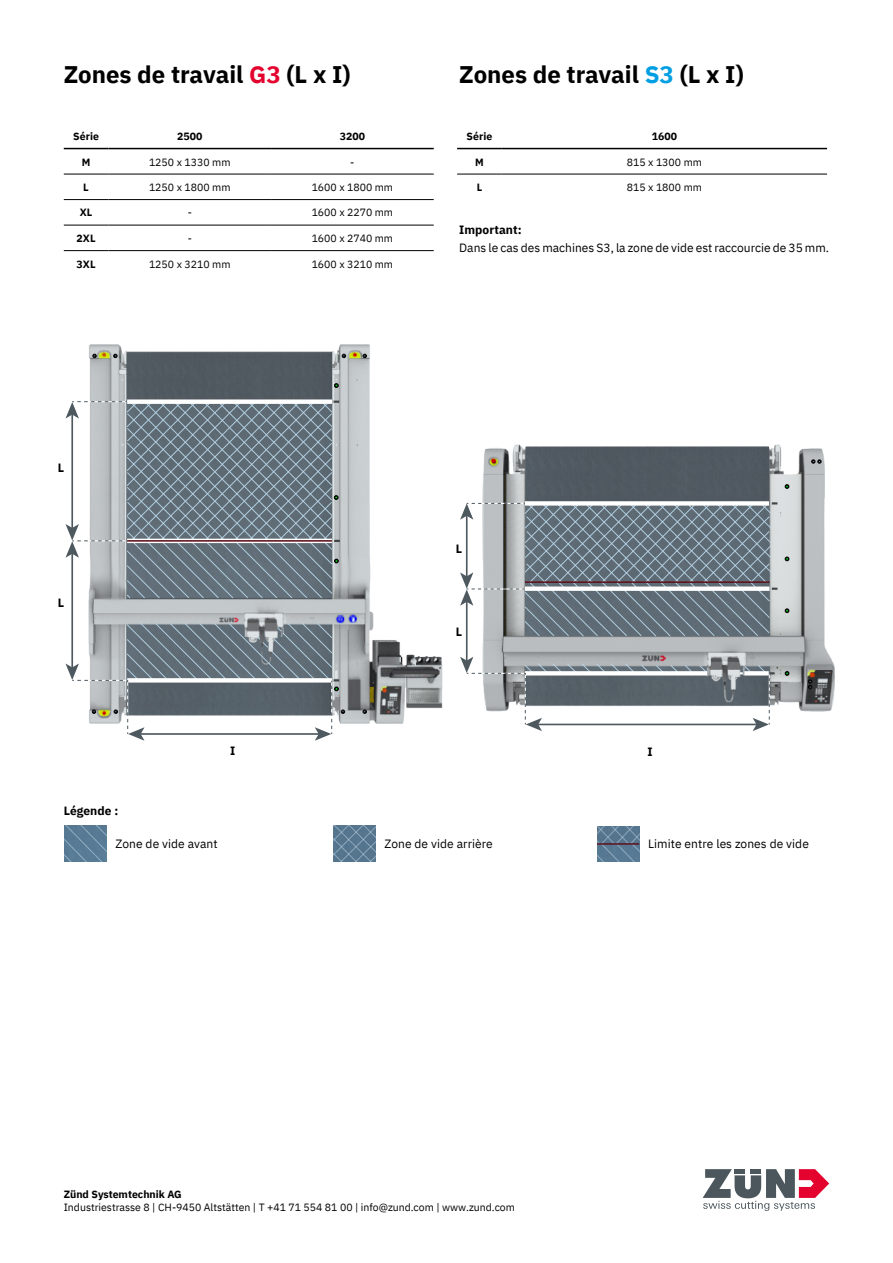
<style>
.page{position:relative;width:893px;height:1263px;background:#fff}
.page>*{position:absolute;margin:0;border:0;box-sizing:border-box;transform-origin:0 0}
.pri_01_headline{font:700 24px "IBM Plex Sans";color:#000}
.pri_03_body_text{font:12px "IBM Plex Sans";color:#000}
.pri_03_body_text-2{font:700 12px "IBM Plex Sans";letter-spacing:.005em;color:#000}
.pri_04_table_text{font:10.5px "IBM Plex Sans";color:#000}
.pri_04_table_text-2{font:700 10.5px "IBM Plex Sans";color:#000}
.s1{color:#e4032e}
.s2{color:#009fe3}
</style>
<div class="page">
<svg style="left:703px;top:1169px;width:126px;height:42px"></svg>
<img style="left:88px;top:345px;width:354px;height:378px">
<svg style="left:372px;top:627px;width:4px;height:4px"></svg>
<svg style="left:363px;top:710px;width:4px;height:3px"></svg>
<svg style="left:363px;top:354px;width:4px;height:4px"></svg>
<svg style="left:342px;top:354px;width:4px;height:4px"></svg>
<svg style="left:334px;top:384px;width:4px;height:3px"></svg>
<hr style="left:71px;top:553px;width:2px;height:115px;background:#4d585f">
<svg style="left:66px;top:401px;width:274px;height:197px;background:#849098"></svg>
<div style="left:127px;top:399px;width:205px;height:5px;background:#fff"></div>
<hr style="left:127px;top:540px;width:205px;height:2px;background:#5e111c">
<svg style="left:114px;top:354px;width:3px;height:4px"></svg>
<svg style="left:93px;top:354px;width:3px;height:4px"></svg>
<svg style="left:66px;top:623px;width:279px;height:118px"></svg>
<img style="left:482px;top:444px;width:352px;height:267px">
<div style="left:525px;top:666px;width:182px;height:7px;background:#626f78"></div>
<svg style="left:671px;top:665px;width:8px;height:6px"></svg>
<svg style="left:685px;top:665px;width:8px;height:6px"></svg>
<svg style="left:700px;top:665px;width:7px;height:6px"></svg>
<svg style="left:641px;top:665px;width:9px;height:6px"></svg>
<svg style="left:656px;top:665px;width:8px;height:6px"></svg>
<svg style="left:808px;top:680px;width:4px;height:9px"></svg>
<svg style="left:811px;top:460px;width:10px;height:3px"></svg>
<svg style="left:785px;top:485px;width:4px;height:3px"></svg>
<svg style="left:785px;top:557px;width:4px;height:4px"></svg>
<svg style="left:785px;top:609px;width:4px;height:4px"></svg>
<svg style="left:785px;top:671px;width:4px;height:4px"></svg>
<hr style="left:537px;top:724px;width:220px;height:1px;background:#4d585f">
<hr style="left:466px;top:601px;width:2px;height:60px;background:#4d585f">
<svg style="left:460px;top:502px;width:317px;height:134px;background:#838e96"></svg>
<hr style="left:525px;top:581px;width:244px;height:2px;background:#5e111c">
<svg style="left:635px;top:671px;width:72px;height:4px"></svg>
<svg style="left:460px;top:657px;width:175px;height:74px"></svg>
<div style="left:525px;top:501px;width:244px;height:5px;background:#fff"></div>
<svg style="left:740px;top:665px;width:35px;height:66px"></svg>
<svg style="left:744px;top:671px;width:25px;height:4px"></svg>
<img style="left:64px;top:826px;width:42px;height:35px">
<img style="left:333px;top:826px;width:42px;height:35px">
<img style="left:597px;top:826px;width:42px;height:35px">
<hr style="left:597px;top:843px;width:42px;height:2px;background:#5e111c">
<hr style="left:64px;top:148px;width:44px;height:1px;background:#000">
<hr style="left:108px;top:148px;width:163px;height:1px;background:#000">
<hr style="left:271px;top:148px;width:163px;height:1px;background:#000">
<hr style="left:64px;top:174px;width:44px;height:1px;background:#000">
<hr style="left:108px;top:174px;width:163px;height:1px;background:#000">
<hr style="left:271px;top:174px;width:163px;height:1px;background:#000">
<hr style="left:64px;top:199px;width:44px;height:1px;background:#000">
<hr style="left:108px;top:199px;width:163px;height:1px;background:#000">
<hr style="left:271px;top:199px;width:163px;height:1px;background:#000">
<hr style="left:64px;top:225px;width:44px;height:1px;background:#000">
<hr style="left:108px;top:225px;width:163px;height:1px;background:#000">
<hr style="left:271px;top:225px;width:163px;height:1px;background:#000">
<hr style="left:64px;top:250px;width:44px;height:1px;background:#000">
<hr style="left:108px;top:250px;width:163px;height:1px;background:#000">
<hr style="left:271px;top:250px;width:163px;height:1px;background:#000">
<hr style="left:457px;top:148px;width:45px;height:1px;background:#000">
<hr style="left:502px;top:148px;width:325px;height:1px;background:#000">
<hr style="left:457px;top:174px;width:45px;height:1px;background:#000">
<hr style="left:502px;top:174px;width:325px;height:1px;background:#000">
<p class="pri_01_headline" style="left:64px;top:55px;width:288px">Zones de travail <span class="s1">G3</span> (L x I)</p>
<p class="pri_01_headline" style="left:459px;top:55px;width:286px">Zones de travail <span class="s2">S3</span> (L x I)</p>
<p class="pri_04_table_text-2" style="left:73px;top:127px;width:27px">Série</p>
<p class="pri_04_table_text-2" style="left:177px;top:127px;width:27px">2500</p>
<p class="pri_04_table_text-2" style="left:340px;top:127px;width:27px">3200</p>
<p class="pri_04_table_text-2" style="left:82px;top:153px;width:10px">M</p>
<p class="pri_04_table_text" style="left:149px;top:154px;width:83px">1250 x 1330 mm</p>
<p class="pri_04_table_text" style="left:350px;top:154px;width:6px">-</p>
<p class="pri_04_table_text-2" style="left:83px;top:179px;width:7px">L</p>
<p class="pri_04_table_text" style="left:149px;top:179px;width:83px">1250 x 1800 mm</p>
<p class="pri_04_table_text" style="left:312px;top:179px;width:83px">1600 x 1800 mm</p>
<p class="pri_04_table_text-2" style="left:80px;top:204px;width:14px">XL</p>
<p class="pri_04_table_text" style="left:188px;top:205px;width:6px">-</p>
<p class="pri_04_table_text" style="left:312px;top:205px;width:83px">1600 x 2270 mm</p>
<p class="pri_04_table_text-2" style="left:77px;top:230px;width:20px">2XL</p>
<p class="pri_04_table_text" style="left:188px;top:230px;width:6px">-</p>
<p class="pri_04_table_text" style="left:312px;top:230px;width:83px">1600 x 2740 mm</p>
<p class="pri_04_table_text-2" style="left:77px;top:256px;width:20px">3XL</p>
<p class="pri_04_table_text" style="left:149px;top:256px;width:83px">1250 x 3210 mm</p>
<p class="pri_04_table_text" style="left:312px;top:256px;width:83px">1600 x 3210 mm</p>
<p class="pri_04_table_text-2" style="left:467px;top:127px;width:27px">Série</p>
<p class="pri_04_table_text-2" style="left:652px;top:127px;width:27px">1600</p>
<p class="pri_04_table_text-2" style="left:475px;top:153px;width:10px">M</p>
<p class="pri_04_table_text" style="left:627px;top:154px;width:77px">815 x 1300 mm</p>
<p class="pri_04_table_text-2" style="left:477px;top:179px;width:7px">L</p>
<p class="pri_04_table_text" style="left:627px;top:179px;width:77px">815 x 1800 mm</p>
<p class="pri_03_body_text-2" style="left:459px;top:220px;width:64px">Important:</p>
<p class="pri_03_body_text" style="left:459px;top:239px;width:371px">Dans le cas des machines S3, la zone de vide est raccourcie de 35 mm.</p>
<p class="pri_03_body_text-2" style="left:58px;top:458px;width:8px">L</p>
<p class="pri_03_body_text-2" style="left:58px;top:593px;width:8px">L</p>
<p class="pri_03_body_text-2" style="left:456px;top:539px;width:8px">L</p>
<p class="pri_03_body_text-2" style="left:456px;top:623px;width:8px">L</p>
<p class="pri_03_body_text-2" style="left:230px;top:741px;width:7px">I</p>
<p class="pri_03_body_text-2" style="left:647px;top:742px;width:7px">I</p>
<p class="pri_03_body_text-2" style="left:64px;top:802px;width:56px">Légende :</p>
<p class="pri_03_body_text" style="left:115px;top:835px;width:104px">Zone de vide avant</p>
<p class="pri_03_body_text" style="left:384px;top:835px;width:110px">Zone de vide arrière</p>
<p class="pri_03_body_text" style="left:648px;top:835px;width:162px">Limite entre les zones de vide</p>
<p class="pri_04_table_text-2" style="left:64px;top:1185px;width:120px">Zünd Systemtechnik AG</p>
<p class="pri_04_table_text" style="left:64px;top:1199px;width:453px">Industriestrasse 8 | CH-9450 Altstätten | T +41 71 554 81 00 | info@zund.com | www.zund.com</p>
</div>
